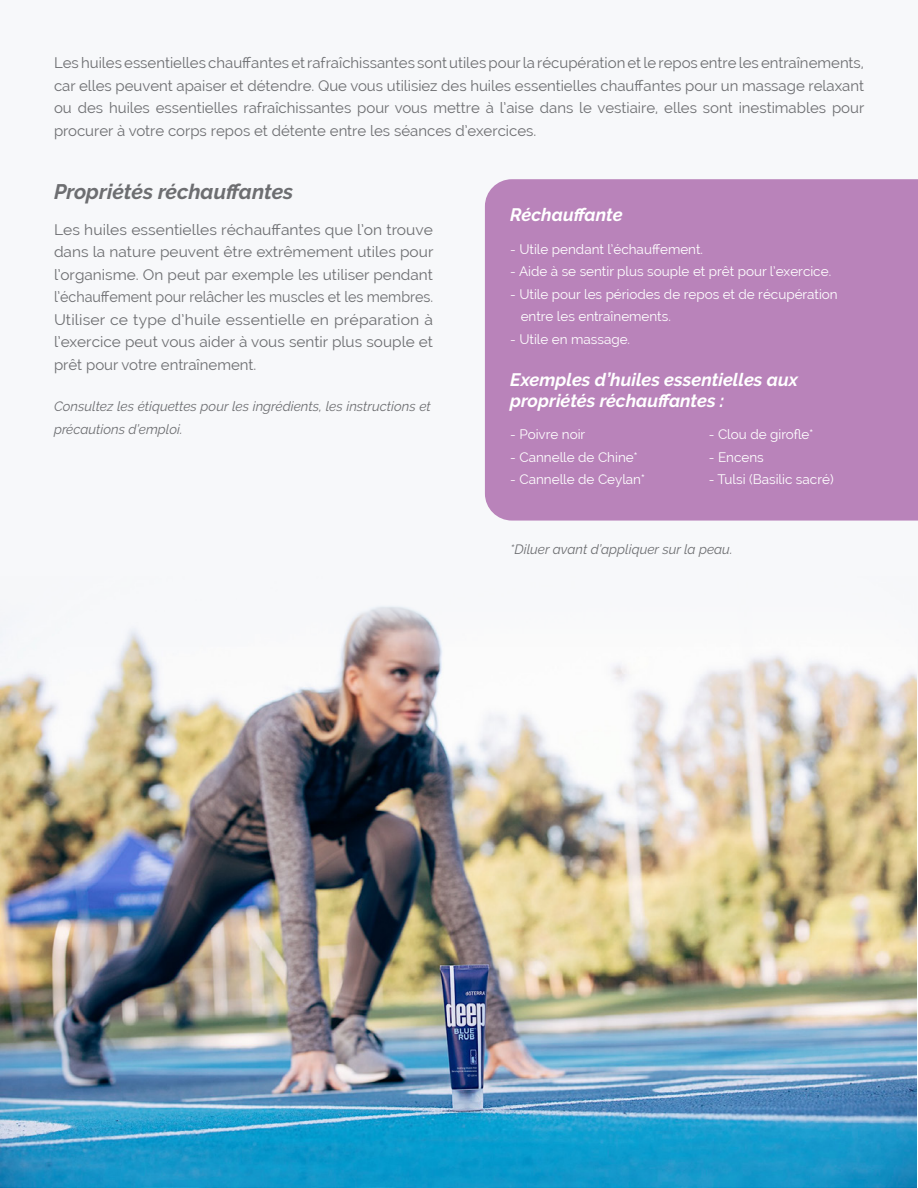
<style>
.page{position:relative;width:918px;height:1188px;background:#fff}
.page>*{position:absolute;margin:0;border:0;box-sizing:border-box;transform-origin:0 0}
.t1{font:italic 700 21px "Raleway";color:#6d6e71}
.t2{font:italic 700 18px/21px "Raleway";color:#fff}
.t3{font:15px/22.5px "Raleway";color:#6d6e71;text-align:justify}
.t4{font:15px/22.5px "Raleway";color:#6d6e71;text-align:justify;scale:1.04 1}
.t5{font:13.5px/22.5px "Raleway";color:#fff}
.t6{font:italic 13.5px/22.5px "Raleway";color:#6d6e71}
</style>
<div class="page">
<div style="left:0;top:0;width:918px;height:711px;background:#f7f8fa"></div>
<div style="left:485px;top:179px;width:433px;height:342px;background:#b983ba"></div>
<img style="left:0;top:606px;width:917px;height:582px">
<p class="t3" style="left:54px;top:52px;width:812px">Les huiles essentielles chauffantes et rafraîchissantes sont utiles pour la récupération et le repos entre les entraînements, car elles peuvent apaiser et détendre. Que vous utilisiez des huiles essentielles chauffantes pour un massage relaxant ou des huiles essentielles rafraîchissantes pour vous mettre à l’aise dans le vestiaire, elles sont inestimables pour procurer à votre corps repos et détente entre les séances d’exercices.</p>
<h1 class="t1" style="left:54px;top:179px;width:241px">Propriétés réchauffantes</h1>
<p class="t4" style="left:54px;top:218px;width:366px">Les huiles essentielles réchauffantes que l’on trouve dans la nature peuvent être extrêmement utiles pour l’organisme. On peut par exemple les utiliser pendant l’échauffement pour relâcher les muscles et les membres.<br>Utiliser ce type d’huile essentielle en préparation à l’exercice peut vous aider à vous sentir plus souple et prêt pour votre entraînement.</p>
<p class="t6" style="left:54px;top:395px;width:378px">Consultez les étiquettes pour les ingrédients, les instructions et précautions d’emploi.</p>
<p class="t2" style="left:510px;top:205px;width:114px">Réchauffante</p>
<p class="t5" style="left:510px;top:238px;width:194px">- Utile pendant l’échauffement.</p>
<p class="t5" style="left:510px;top:260px;width:322px">- Aide à se sentir plus souple et prêt pour l’exercice.</p>
<p class="t5" style="left:521px;top:283px;width:319px;text-indent:-10px">- Utile pour les périodes de repos et de récupération entre les entraînements.</p>
<p class="t5" style="left:510px;top:328px;width:121px">- Utile en massage.</p>
<p class="t2" style="left:510px;top:369px;width:289px">Exemples d’huiles essentielles aux propriétés réchauffantes :</p>
<p class="t5" style="left:510px;top:423px;width:77px">- Poivre noir</p>
<p class="t5" style="left:510px;top:446px;width:129px">- Cannelle de Chine*</p>
<p class="t5" style="left:510px;top:468px;width:136px">- Cannelle de Ceylan*</p>
<p class="t5" style="left:709px;top:423px;width:106px">- Clou de girofle*</p>
<p class="t5" style="left:709px;top:446px;width:56px">- Encens</p>
<p class="t5" style="left:709px;top:468px;width:126px">- Tulsi (Basilic sacré)</p>
<p class="t6" style="left:510px;top:538px;width:224px">*Diluer avant d’appliquer sur la peau.</p>
</div>
